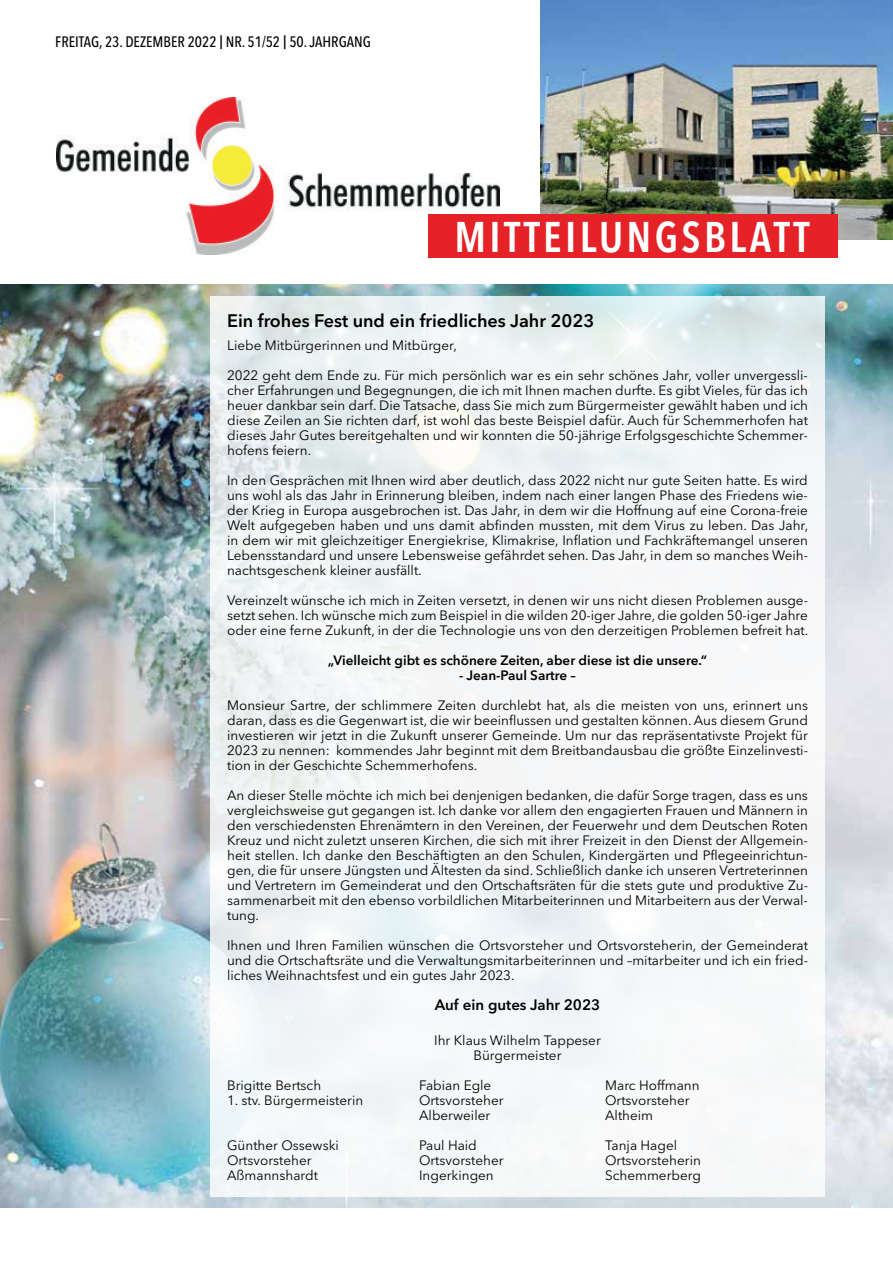
<style>
.page{position:relative;width:893px;height:1263px;background:#fff}
.page>*{position:absolute;margin:0;border:0;box-sizing:border-box;transform-origin:0 0}
.t1{font:42.45px "Avenir Next W1 G Cn Demi";letter-spacing:.08em;color:#fff}
.t2{font:600 18px "Avenir Next W1 G";color:#000}
.t3{font:500 condensed 15px "Avenir Next W1 G";color:#000}
.t4{font:600 15px "Avenir Next W1 G";color:#000}
.t5{font:13.5px/15px "Avenir Next W1 G";color:#000;text-align:justify}
.t6{font:600 13.5px "Avenir Next W1 G";color:#000}
</style>
<div class="page">
<img style="left:540px;top:0;width:353px;height:239px">
<img style="left:56px;top:97px;width:443px;height:158px">
<div style="left:429px;top:214px;width:409px;height:43px;background:#e52227"></div>
<img style="left:0;top:285px;width:893px;height:923px">
<svg style="left:210px;top:296px;width:615px;height:900px;fill:#f4f6f7"></svg>
<p class="t3" style="left:55px;top:29px;width:317px">FREITAG, 23. DEZEMBER 2022 NR. 51/52 50. JAHRGANG</p>
<h1 class="t1" style="left:454px;top:203px;width:357px">MITTEILUNGSBLATT</h1>
<h2 class="t2" style="left:227px;top:306px;width:369px">Ein frohes Fest und ein friedliches Jahr 2023</h2>
<p class="t5" style="left:227px;top:337px;width:231px">Liebe Mitbürgerinnen und Mitbürger,</p>
<p class="t5" style="left:227px;top:367px;width:582px">2022 geht dem Ende zu. Für mich persönlich war es ein sehr schönes Jahr, voller unvergessli&shy;cher Erfahrungen und Begegnungen, die ich mit Ihnen machen durfte. Es gibt Vieles, für das ich heuer dankbar sein darf. Die Tatsache, dass Sie mich zum Bürgermeister gewählt haben und ich diese Zeilen an Sie richten darf, ist wohl das beste Beispiel dafür. Auch für Schemmerhofen hat dieses Jahr Gutes bereitgehalten und wir konnten die 50-jährige Erfolgsgeschichte Schemmer&shy;hofens feiern.</p>
<p class="t5" style="left:227px;top:472px;width:583px">In den Gesprächen mit Ihnen wird aber deutlich, dass 2022 nicht nur gute Seiten hatte. Es wird uns wohl als das Jahr in Erinnerung bleiben, indem nach einer langen Phase des Friedens wie&shy;der Krieg in Europa ausgebrochen ist. Das Jahr, in dem wir die Hoffnung auf eine Corona-freie Welt aufgegeben haben und uns damit abfinden mussten, mit dem Virus zu leben. Das Jahr, in dem wir mit gleichzeitiger Energiekrise, Klimakrise, Inflation und Fachkräftemangel unseren Lebensstandard und unsere Lebensweise gefährdet sehen. Das Jahr, in dem so manches Weih&shy;nachtsgeschenk kleiner ausfällt.</p>
<p class="t5" style="left:227px;top:592px;width:583px">Vereinzelt wünsche ich mich in Zeiten versetzt, in denen wir uns nicht diesen Problemen ausge&shy;setzt sehen. Ich wünsche mich zum Beispiel in die wilden 20-iger Jahre, die golden 50-iger Jahre oder eine ferne Zukunft, in der die Technologie uns von den derzeitigen Problemen befreit hat.</p>
<p class="t6" style="left:328px;top:650px;width:381px">„Vielleicht gibt es schönere Zeiten, aber diese ist die unsere.“</p>
<p class="t6" style="left:459px;top:665px;width:118px">- Jean-Paul Sartre –</p>
<p class="t5" style="left:227px;top:697px;width:582px">Monsieur Sartre, der schlimmere Zeiten durchlebt hat, als die meisten von uns, erinnert uns daran, dass es die Gegenwart ist, die wir beeinflussen und gestalten können. Aus diesem Grund investieren wir jetzt in die Zukunft unserer Gemeinde. Um nur das repräsentativste Projekt für 2023 zu nennen: kommendes Jahr beginnt mit dem Breitbandausbau die größte Einzelinvesti&shy;tion in der Geschichte Schemmerhofens.</p>
<p class="t5" style="left:227px;top:787px;width:582px">An dieser Stelle möchte ich mich bei denjenigen bedanken, die dafür Sorge tragen, dass es uns vergleichsweise gut gegangen ist. Ich danke vor allem den engagierten Frauen und Männern in den verschiedensten Ehrenämtern in den Vereinen, der Feuerwehr und dem Deutschen Roten Kreuz und nicht zuletzt unseren Kirchen, die sich mit ihrer Freizeit in den Dienst der Allgemein&shy;heit stellen. Ich danke den Beschäftigten an den Schulen, Kindergärten und Pflegeeinrichtun&shy;gen, die für unsere Jüngsten und Ältesten da sind. Schließlich danke ich unseren Vertreterinnen und Vertretern im Gemeinderat und den Ortschaftsräten für die stets gute und produktive Zu&shy;sammenarbeit mit den ebenso vorbildlichen Mitarbeiterinnen und Mitarbeitern aus der Verwal&shy;tung.</p>
<p class="t5" style="left:227px;top:937px;width:582px">Ihnen und Ihren Familien wünschen die Ortsvorsteher und Ortsvorsteherin, der Gemeinderat und die Ortschaftsräte und die Verwaltungsmitarbeiterinnen und –mitarbeiter und ich ein fried&shy;liches Weihnachtsfest und ein gutes Jahr 2023.</p>
<p class="t4" style="left:435px;top:993px;width:167px">Auf ein gutes Jahr 2023</p>
<p class="t5" style="left:434px;top:1031px;width:168px;text-align:center">Ihr Klaus Wilhelm Tappeser<br>Bürgermeister</p>
<p class="t5" style="left:227px;top:1076px;width:96px">Brigitte Bertsch</p>
<p class="t5" style="left:419px;top:1076px;width:74px">Fabian Egle</p>
<p class="t5" style="left:605px;top:1076px;width:96px">Marc Hoffmann</p>
<p class="t5" style="left:227px;top:1091px;width:138px">1. stv. Bürgermeisterin</p>
<p class="t5" style="left:419px;top:1091px;width:86px">Ortsvorsteher</p>
<p class="t5" style="left:605px;top:1091px;width:86px">Ortsvorsteher</p>
<p class="t5" style="left:419px;top:1106px;width:73px">Alberweiler</p>
<p class="t5" style="left:605px;top:1106px;width:50px">Altheim</p>
<p class="t5" style="left:227px;top:1136px;width:113px">Günther Ossewski</p>
<p class="t5" style="left:419px;top:1136px;width:59px">Paul Haid</p>
<p class="t5" style="left:605px;top:1136px;width:73px">Tanja Hagel</p>
<p class="t5" style="left:227px;top:1151px;width:86px">Ortsvorsteher</p>
<p class="t5" style="left:419px;top:1151px;width:86px">Ortsvorsteher</p>
<p class="t5" style="left:605px;top:1151px;width:97px">Ortsvorsteherin</p>
<p class="t5" style="left:227px;top:1166px;width:92px">Aßmannshardt</p>
<p class="t5" style="left:419px;top:1166px;width:76px">Ingerkingen</p>
<p class="t5" style="left:605px;top:1166px;width:97px">Schemmerberg</p>
</div>
